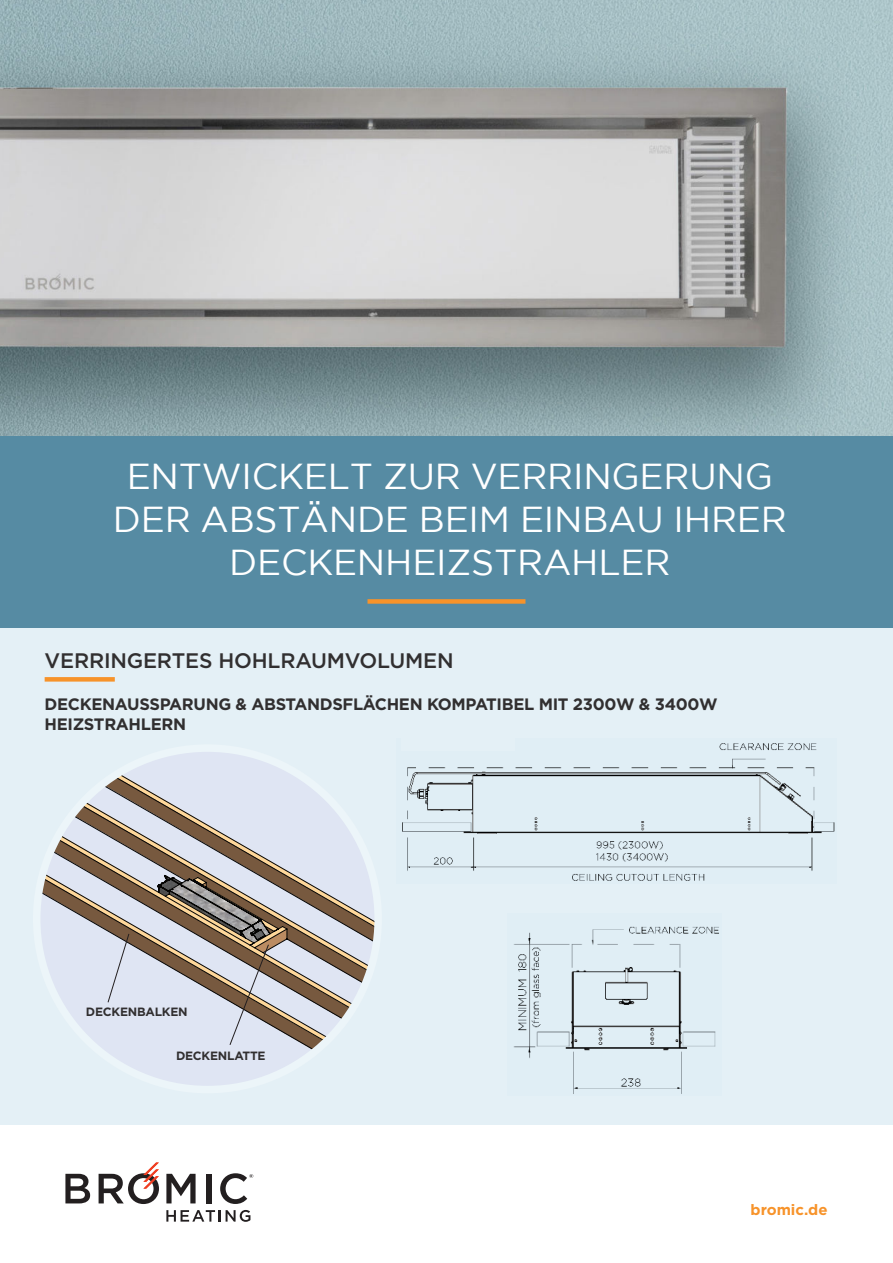
<style>
.page{position:relative;width:893px;height:1263px;background:#fff}
.page>*{position:absolute;margin:0;border:0;box-sizing:border-box;transform-origin:0 0}
.t1{font:36px/43.2px "Gotham";letter-spacing:-.005em;color:#fff;text-align:center}
.t2{font:500 21px "Gotham";letter-spacing:-.01em;color:#312f30}
.t3{font:700 16.5px/19.8px "Gotham";letter-spacing:-.02em;color:#312f30}
.t4{font:700 15px "Gotham";color:#f7932a}
.t5{font:700 12px "Gotham";letter-spacing:-.02em;color:#312f30}
</style>
<div class="page">
<div style="left:0;top:627px;width:893px;height:497px;background:#e4f0f6"></div>
<svg style="left:42px;top:753px;width:331px;height:331px"></svg>
<div style="left:33px;top:744px;width:349px;height:349px;border:8px solid #ecf5f9;border-radius:50%"></div>
<img style="left:513px;top:926px;width:206px;height:168px">
<img style="left:402px;top:743px;width:433px;height:138px">
<div style="left:401px;top:726px;width:113px;height:25px;background:#e4f0f6"></div>
<div style="left:0;top:436px;width:893px;height:191px;background:#568ba3"></div>
<div style="left:367px;top:599px;width:158px;height:5px;background:#f7932a"></div>
<div style="left:45px;top:677px;width:70px;height:5px;background:#f7932a"></div>
<svg style="left:65px;top:1174px;width:25px;height:29px"></svg>
<svg style="left:166px;top:1174px;width:30px;height:29px"></svg>
<div style="left:206px;top:1174px;width:5px;height:30px;background:#231f20"></div>
<svg style="left:220px;top:1173px;width:33px;height:31px"></svg>
<svg style="left:166px;top:1210px;width:84px;height:12px"></svg>
<svg style="left:99px;top:1162px;width:60px;height:42px"></svg>
<img style="left:0;top:0;width:893px;height:436px">
<svg style="left:107px;top:933px;width:22px;height:70px"></svg>
<svg style="left:229px;top:944px;width:40px;height:101px"></svg>
<p class="t1" style="left:113px;top:455px;width:675px">ENTWICKELT ZUR VERRINGERUNG<br>DER ABSTÄNDE BEIM EINBAU IHRER<br>DECKENHEIZSTRAHLER</p>
<p class="t2" style="left:45px;top:650px;width:411px">VERRINGERTES HOHLRAUMVOLUMEN</p>
<p class="t3" style="left:45px;top:694px;width:674px">DECKENAUSSPARUNG &amp; ABSTANDSFLÄCHEN KOMPATIBEL MIT 2300W &amp; 3400W<br>HEIZSTRAHLERN</p>
<p class="t5" style="left:86px;top:1006px;width:103px">DECKENBALKEN</p>
<p class="t5" style="left:176px;top:1049px;width:91px">DECKENLATTE</p>
<p class="t4" style="left:751px;top:1202px;width:78px">bromic.de</p>
</div>
